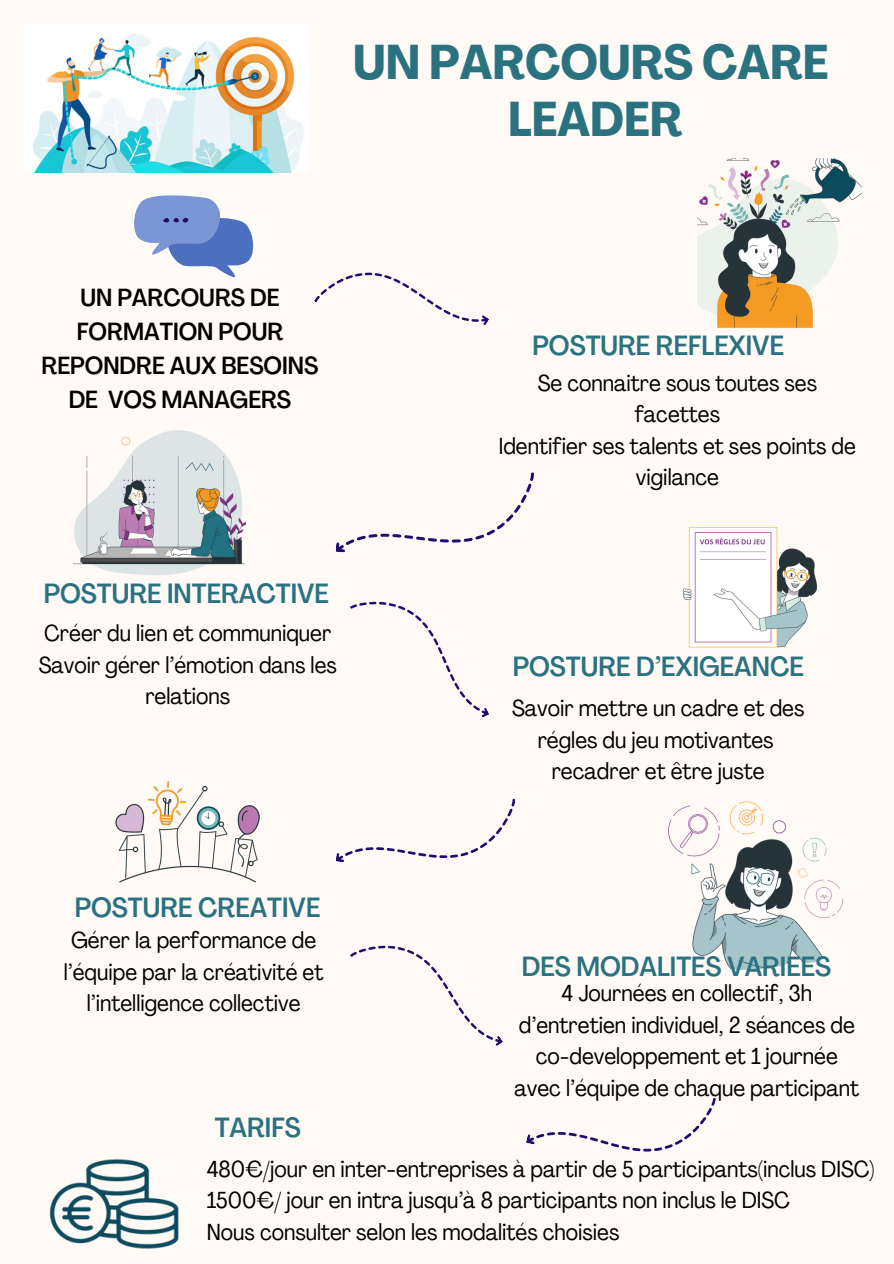
<style>
.page{position:relative;width:894px;height:1264px;background:#fff}
.page>*{position:absolute;margin:0;border:0;box-sizing:border-box;transform-origin:0 0}
.t1{font:700 condensed 48.15px/57.3px "Agrandir";color:#2b7281;text-align:center}
.t2{font:500 condensed 27.45px "Agrandir";color:#2b7281}
.t3{font:500 condensed 24.45px/33.8px "Agrandir";color:#000;text-align:center}
.t4{font:condensed 22.95px/31.5px "Agrandir";color:#000;text-align:center}
</style>
<div class="page">
<div style="left:0;top:0;width:893px;height:1263px;background:#fffaf6"></div>
<svg style="left:134px;top:195px;width:120px;height:83px"></svg>
<svg style="left:314px;top:272px;width:175px;height:53px"></svg>
<svg style="left:350px;top:945px;width:153px;height:101px"></svg>
<svg style="left:350px;top:601px;width:139px;height:117px"></svg>
<svg style="left:335px;top:472px;width:199px;height:81px"></svg>
<svg style="left:526px;top:1098px;width:190px;height:54px"></svg>
<svg style="left:336px;top:799px;width:179px;height:63px"></svg>
<img style="left:115px;top:781px;width:145px;height:102px">
<img style="left:683px;top:527px;width:135px;height:121px">
<img style="left:74px;top:430px;width:172px;height:146px">
<img style="left:697px;top:159px;width:164px;height:170px">
<img style="left:668px;top:801px;width:176px;height:169px">
<img style="left:49px;top:1159px;width:130px;height:90px">
<img style="left:33px;top:34px;width:271px;height:139px">
<p class="t1" style="left:353px;top:38px;width:476px">UN PARCOURS CARE<br>LEADER</p>
<p class="t3" style="left:42px;top:283px;width:278px">UN PARCOURS DE<br>FORMATION POUR<br>REPONDRE AUX BESOINS<br>DE VOS MANAGERS</p>
<p class="t2" style="left:44px;top:583px;width:286px">POSTURE INTERACTIVE</p>
<h2 class="t4" style="left:44px;top:619px;width:288px">Créer du lien et communiquer</h2>
<p class="t4" style="left:39px;top:651px;width:299px">Savoir gérer l’émotion dans les relations</p>
<p class="t2" style="left:75px;top:896px;width:247px">POSTURE CREATIVE</p>
<p class="t4" style="left:64px;top:926px;width:261px">Gérer la performance de l’équipe par la créativité et l’intelligence collective</p>
<h2 class="t2" style="left:215px;top:1116px;width:87px">TARIFS</h2>
<p class="t2" style="left:532px;top:334px;width:253px">POSTURE REFLEXIVE</p>
<h1 class="t4" style="left:537px;top:369px;width:281px">Se connaitre sous toutes ses facettes</h1>
<p class="t4" style="left:498px;top:432px;width:358px">Identifier ses talents et ses points de vigilance</p>
<p class="t2" style="left:512px;top:655px;width:292px">POSTURE D’EXIGEANCE</p>
<h2 class="t4" style="left:512px;top:694px;width:294px">Savoir mettre un cadre et des régles du jeu motivantes</h2>
<p class="t4" style="left:551px;top:757px;width:214px">recadrer et être juste</p>
<p class="t2" style="left:521px;top:955px;width:311px">DES MODALITES VARIEES</p>
<p class="t4" style="left:514px;top:979px;width:346px">4 Journées en collectif, 3h d’entretien individuel, 2 séances de co-developpement et 1 journée avec l’équipe de chaque participant</p>
<h2 class="t4" style="left:207px;top:1155px;width:669px">480€/jour en inter-entreprises à partir de 5 participants(inclus DISC)</h2>
<p class="t4" style="left:207px;top:1186px;width:584px">1500€/ jour en intra jusqu’à 8 participants non inclus le DISC</p>
<p class="t4" style="left:207px;top:1218px;width:414px">Nous consulter selon les modalités choisies</p>
</div>
